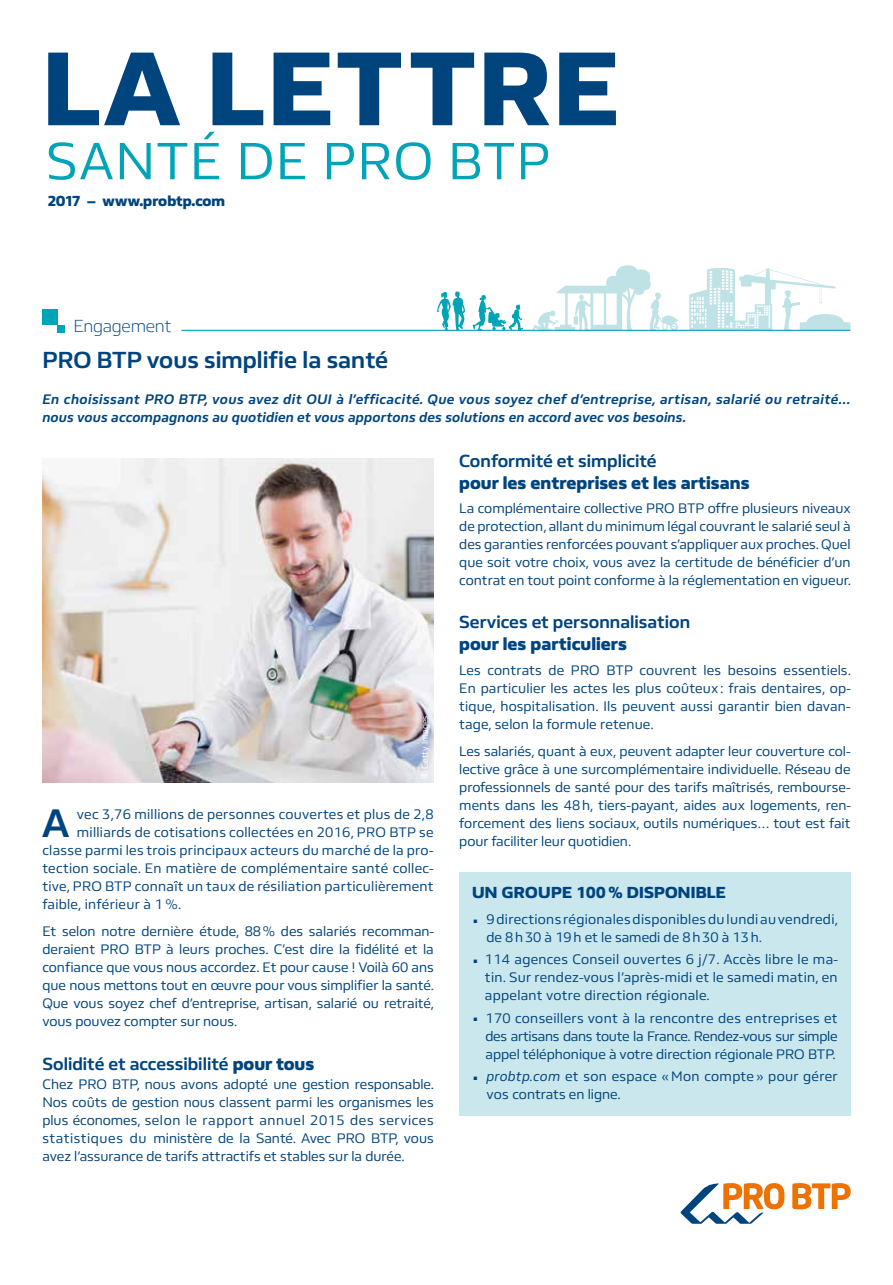
<style>
.page{position:relative;width:893px;height:1285px;background:#fff}
.page>*{position:absolute;margin:0;border:0;box-sizing:border-box;transform-origin:0 0}
.t1{font:800 108px "FS Hackney";letter-spacing:.025em;color:#00447e}
.t2{font:54px "FS Hackney";letter-spacing:.025em;color:#00a4b7}
.t3{font:700 41.1px "FS Hackney";color:#00447e}
.t4{font:700 24px "FS Hackney";color:#00447e}
.t5{font:700 18px "FS Hackney";color:#00447e}
.t6{font:800 18px "FS Hackney";color:#00447e}
.t7{font:300 18px "FS Hackney";letter-spacing:-.02em;color:#00447e}
.t8{font:800 16.5px "FS Hackney";letter-spacing:.01em;color:#00447e}
.t9{font:800 15px "FS Hackney";color:#00447e}
.t10{font:14.25px/18px "FS Hackney";letter-spacing:.01em;color:#00447e;text-align:justify}
.t11{font:italic 700 14.25px/18px "FS Hackney";letter-spacing:.02em;color:#00447e}
.t12{font:9px "FS Hackney";color:#fff}
.s1{font-weight:800}
.s2{font-family:"Peigne Pro Btp"}
.s3{font-style:italic}
</style>
<div class="page">
<svg style="left:473px;top:295px;width:50px;height:35px"></svg>
<svg style="left:437px;top:291px;width:28px;height:39px"></svg>
<svg style="left:689px;top:268px;width:161px;height:62px"></svg>
<svg style="left:533px;top:265px;width:146px;height:65px"></svg>
<div style="left:43px;top:310px;width:15px;height:15px;background:#00a4b7"></div>
<div style="left:58px;top:325px;width:7px;height:7px;background:#00a4b7"></div>
<hr style="left:181px;top:330px;width:669px;height:1px;background:#00a4b7">
<svg style="left:792px;top:1183px;width:59px;height:26px"></svg>
<svg style="left:681px;top:1183px;width:103px;height:40px"></svg>
<img style="left:42px;top:458px;width:392px;height:324px">
<div style="left:459px;top:872px;width:391px;height:243px;background:#cae7ed"></div>
<h1 class="t1" style="left:43px;top:16px;width:578px">LA LETTRE</h1>
<h2 class="t2" style="left:46px;top:125px;width:506px">SANTÉ DE PRO BTP</h2>
<p class="t9" style="left:48px;top:191px;width:179px">2017 – www.probtp.com</p>
<p class="t7" style="left:73px;top:314px;width:100px">Engagement</p>
<h3 class="t4" style="left:43px;top:344px;width:347px">PRO BTP vous simplifie la santé</h3>
<p class="t11" style="left:42px;top:390px;width:810px">En choisissant PRO BTP, vous avez dit OUI à l’efficacité. Que vous soyez chef d’entreprise, artisan, salarié ou retraité… nous vous accompagnons au quotidien et vous apportons des solutions en accord avec vos besoins.</p>
<p class="t12" style="left:419px;top:778px;width:64px;rotate:-90deg">© Getty Images</p>
<h3 class="t3" style="left:42px;top:795px;width:29px">A</h3>
<p class="t10" style="left:77px;top:804px;width:358px">vec 3,76 millions de personnes couvertes et plus de 2,8</p>
<p class="t10" style="left:77px;top:822px;width:358px">milliards de cotisations collectées en 2016, PRO BTP se</p>
<p class="t10" style="left:42px;top:840px;width:393px">classe parmi les trois principaux acteurs du marché de la pro-</p>
<p class="t10" style="left:42px;top:858px;width:393px">tection sociale. En matière de complémentaire santé collec-</p>
<p class="t10" style="left:42px;top:876px;width:393px">tive, PRO BTP connaît un taux de résiliation particulièrement</p>
<p class="t10" style="left:42px;top:894px;width:140px">faible, inférieur à 1 %.</p>
<p class="t10" style="left:42px;top:921px;width:393px">Et selon notre dernière étude, 88% des salariés recomman&shy;deraient PRO BTP à leurs proches. C’est dire la fidélité et la confiance que vous nous accordez. Et pour cause ! Voilà 60 ans que nous mettons tout en œuvre pour vous simplifier la santé.<br>Que vous soyez chef d’entreprise, artisan, salarié ou retraité, vous pouvez compter sur nous.</p>
<p class="t5" style="left:42px;top:1051px;width:273px">Solidité et accessibilité <span class="s1">pour tous</span></p>
<p class="t10" style="left:42px;top:1074px;width:393px">Chez PRO BTP, nous avons adopté une gestion responsable.<br>Nos coûts de gestion nous classent parmi les organismes les plus économes, selon le rapport annuel 2015 des services statistiques du ministère de la Santé. Avec PRO BTP, vous avez l’assurance de tarifs attractifs et stables sur la durée.</p>
<p class="t5" style="left:459px;top:449px;width:199px">Conformité et simplicité</p>
<p class="t6" style="left:459px;top:470px;width:292px">pour les entreprises et les artisans</p>
<p class="t10" style="left:459px;top:498px;width:393px">La complémentaire collective PRO BTP offre plusieurs niveaux de protection, allant du minimum légal couvrant le salarié seul à des garanties renforcées pouvant s’appliquer aux proches. Quel que soit votre choix, vous avez la certitude de bénéficier d’un contrat en tout point conforme à la réglementation en vigueur.</p>
<p class="t5" style="left:459px;top:610px;width:232px">Services et personnalisation</p>
<p class="t6" style="left:459px;top:631px;width:169px">pour les particuliers</p>
<p class="t10" style="left:459px;top:660px;width:393px">Les contrats de PRO BTP couvrent les besoins essentiels.<br>En particulier les actes les plus coûteux : frais dentaires, op&shy;tique, hospitalisation. Ils peuvent aussi garantir bien davan&shy;tage, selon la formule retenue.</p>
<p class="t10" style="left:459px;top:741px;width:393px">Les salariés, quant à eux, peuvent adapter leur couverture col&shy;lective grâce à une surcomplémentaire individuelle. Réseau de professionnels de santé pour des tarifs maîtrisés, rembourse&shy;ments dans les 48h, tiers-payant, aides aux logements, ren&shy;forcement des liens sociaux, outils numériques… tout est fait pour faciliter leur quotidien.</p>
<p class="t8" style="left:472px;top:880px;width:255px">UN GROUPE 100 % DISPONIBLE</p>
<p class="t10" style="left:486px;top:909px;width:353px;text-indent:-14px"><span class="s2">ê</span> 9 directions régionales disponibles du lundi au vendredi, de 8h30 à 19h et le samedi de 8h30 à 13h.</p>
<p class="t10" style="left:485px;top:949px;width:355px;text-indent:-13px"><span class="s2">ê</span> 114 agences Conseil ouvertes 6 j/7. Accès libre le ma&shy;tin. Sur rendez-vous l’après-midi et le samedi matin, en appelant votre direction régionale.</p>
<p class="t10" style="left:485px;top:1008px;width:354px;text-indent:-14px"><span class="s2">ê</span> 170 conseillers vont à la rencontre des entreprises et des artisans dans toute la France. Rendez-vous sur simple appel téléphonique à votre direction régionale PRO BTP.</p>
<p class="t10" style="left:486px;top:1066px;width:353px;text-indent:-14px"><span class="s2">ê</span> <span class="s3">probtp.com</span> et son espace « Mon compte » pour gérer vos contrats en ligne.</p>
</div>
